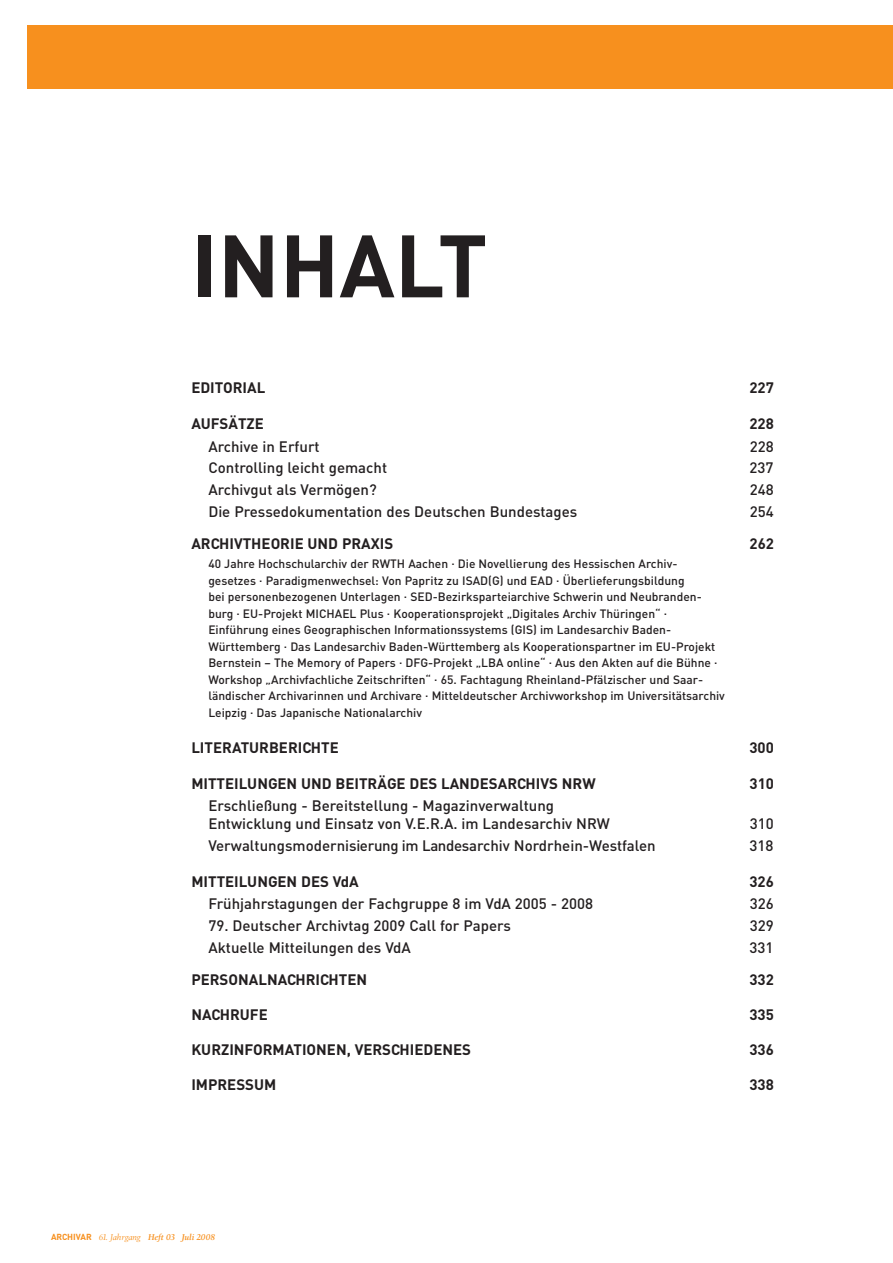
<style>
.page{position:relative;width:893px;height:1263px;background:#fff}
.page>*{position:absolute;margin:0;border:0;box-sizing:border-box;transform-origin:0 0}
.t1{font:700 87px "DIN";color:#231f20}
.t2{font:500 15px/18px "DIN";color:#231f20}
.t3{font:700 15px "DIN";color:#231f20}
.t4{font:500 12px/16.5px "DIN";color:#231f20}
.t5{font:italic 600 8.7px "Birka";letter-spacing:-.005em;color:#f7901e}
.s1{font-family:"DIN";font-weight:700;font-style:normal}
.s2{font-weight:400}
</style>
<div class="page">
<div style="left:28px;top:26px;width:865px;height:63px;background:#f7901e"></div>
<h1 class="t1" style="left:191px;top:216px;width:298px">INHALT</h1>
<p class="t3" style="left:191px;top:379px;width:76px">EDITORIAL</p>
<p class="t3" style="left:749px;top:379px;width:26px">227</p>
<p class="t3" style="left:191px;top:415px;width:74px">AUFSÄTZE</p>
<p class="t3" style="left:749px;top:415px;width:26px">228</p>
<p class="t2" style="left:208px;top:439px;width:113px">Archive in Erfurt</p>
<p class="t2" style="left:750px;top:439px;width:25px">228</p>
<p class="t2" style="left:208px;top:460px;width:180px">Controlling leicht gemacht</p>
<p class="t2" style="left:750px;top:460px;width:25px">237</p>
<p class="t2" style="left:208px;top:482px;width:170px">Archivgut als Vermögen?</p>
<p class="t2" style="left:750px;top:482px;width:25px">248</p>
<p class="t2" style="left:208px;top:504px;width:370px">Die Pressedokumentation des Deutschen Bundestages</p>
<p class="t2" style="left:750px;top:504px;width:25px">254</p>
<p class="t3" style="left:191px;top:535px;width:203px">ARCHIVTHEORIE UND PRAXIS</p>
<p class="t3" style="left:749px;top:535px;width:26px">262</p>
<p class="t4" style="left:208px;top:557px;width:518px">40 Jahre Hochschularchiv der RWTH Aachen . Die Novellierung des Hessischen Archiv&shy;gesetzes . Paradigmenwechsel: Von Papritz zu ISAD(G) und EAD . Überlieferungsbildung<br>bei personenbezogenen Unterlagen . SED-Bezirksparteiarchive Schwerin und Neubranden&shy;burg . EU-Projekt MICHAEL Plus . Kooperationsprojekt „Digitales Archiv Thüringen“ .<br>Einführung eines Geographischen Informationssystems (GIS) im Landesarchiv Baden-Württemberg . Das Landesarchiv Baden-Württemberg als Kooperationspartner im EU-Projekt Bernstein – The Memory of Papers . DFG-Projekt „LBA online“ . Aus den Akten auf die Bühne .<br>Workshop „Archivfachliche Zeitschriften“ . 65. Fachtagung Rheinland-Pfälzischer und Saar&shy;ländischer Archivarinnen und Archivare . Mitteldeutscher Archivworkshop im Universitätsarchiv Leipzig . Das Japanische Nationalarchiv</p>
<p class="t3" style="left:191px;top:739px;width:149px">LITERATURBERICHTE</p>
<p class="t3" style="left:749px;top:739px;width:26px">300</p>
<p class="t3" style="left:191px;top:775px;width:406px">MITTEILUNGEN UND BEITRÄGE DES LANDESARCHIVS NRW</p>
<p class="t3" style="left:749px;top:775px;width:26px">310</p>
<p class="t2" style="left:208px;top:798px;width:403px">Erschließung - Bereitstellung - Magazinverwaltung<br>Entwicklung und Einsatz von V.E.R.A. im Landesarchiv NRW</p>
<p class="t2" style="left:750px;top:816px;width:25px">310</p>
<p class="t2" style="left:208px;top:838px;width:449px">Verwaltungsmodernisierung im Landesarchiv Nordrhein-Westfalen</p>
<p class="t2" style="left:750px;top:838px;width:25px">318</p>
<p class="t3" style="left:191px;top:873px;width:169px">MITTEILUNGEN DES VdA</p>
<p class="t3" style="left:749px;top:873px;width:26px">326</p>
<p class="t2" style="left:208px;top:897px;width:386px">Frühjahrstagungen der Fachgruppe 8 im VdA 2005 - 2008</p>
<p class="t2" style="left:750px;top:897px;width:25px">326</p>
<p class="t2" style="left:208px;top:918px;width:304px">79. Deutscher Archivtag 2009 Call for Papers</p>
<p class="t2" style="left:750px;top:918px;width:25px">329</p>
<p class="t2" style="left:208px;top:940px;width:204px">Aktuelle Mitteilungen des VdA</p>
<p class="t2" style="left:750px;top:940px;width:25px">331</p>
<p class="t3" style="left:191px;top:971px;width:177px">PERSONALNACHRICHTEN</p>
<p class="t3" style="left:749px;top:971px;width:26px">332</p>
<p class="t3" style="left:191px;top:1006px;width:78px">NACHRUFE</p>
<p class="t3" style="left:749px;top:1006px;width:26px">335</p>
<p class="t3" style="left:191px;top:1041px;width:281px">KURZINFORMATIONEN, VERSCHIEDENES</p>
<p class="t3" style="left:749px;top:1041px;width:26px">336</p>
<p class="t3" style="left:191px;top:1076px;width:86px">IMPRESSUM</p>
<p class="t3" style="left:749px;top:1076px;width:26px">338</p>
<p class="t5" style="left:51px;top:1233px;width:166px"><span class="s1">ARCHIVAR</span> <span class="s2">61. Jahrgang</span> Heft 03 Juli 2008</p>
</div>
